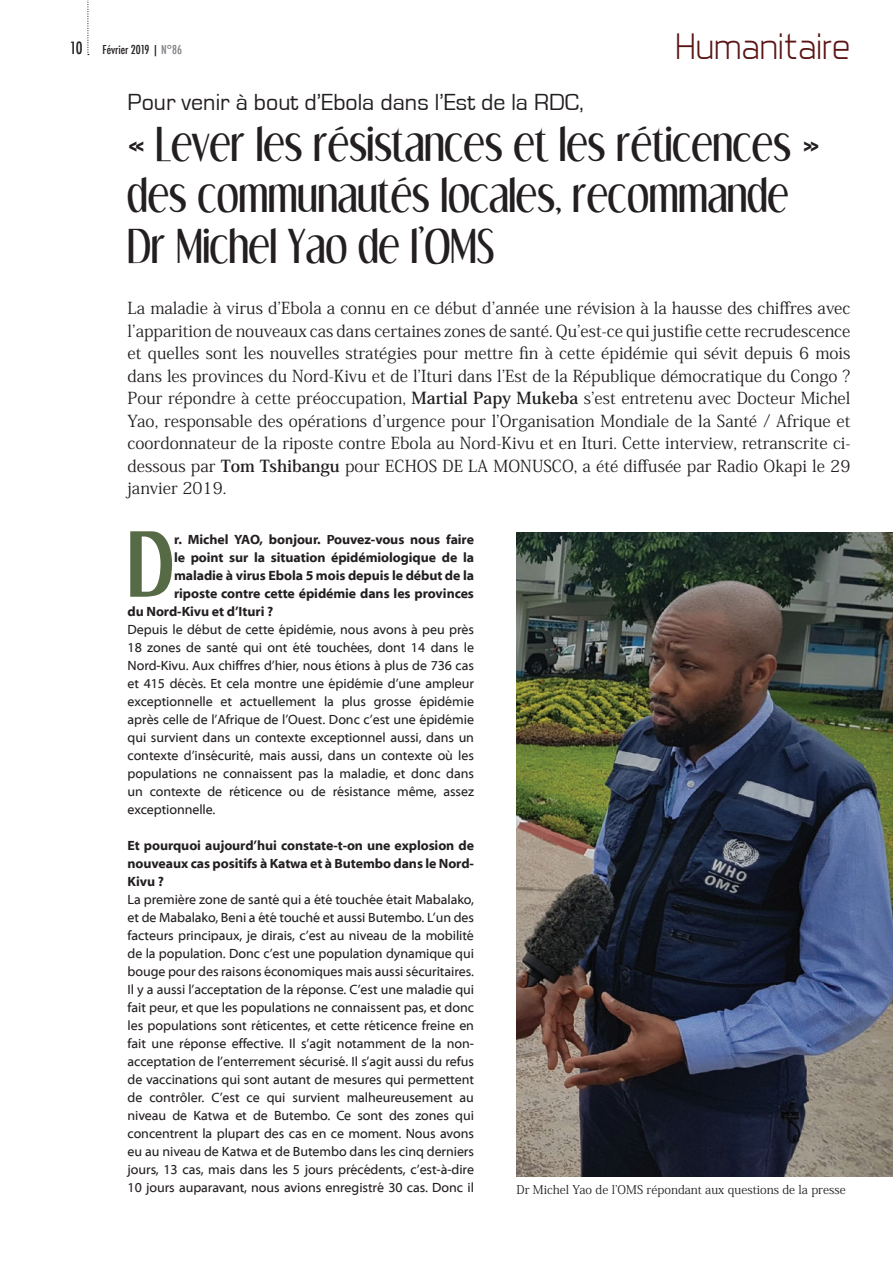
<style>
.page{position:relative;width:893px;height:1263px;background:#fff}
.page>*{position:absolute;margin:0;border:0;box-sizing:border-box;transform-origin:0 0}
.t1{font:700 77.4px "Dream Orphans";color:#566b45}
.t2{font:40.5px/51px "Dream Orphans";color:#231f20}
.t3{font:300 37.5px "Aero Matics";color:#5b1414}
.t4{font:24px "Eurostile";color:#231f20}
.t5{font:16.5px/22.5px "Koz Min Pr 6 N";color:#231f20;text-align:justify}
.t6{font:13.5px/18px "Myriad Web Pro";letter-spacing:-.005em;color:#231f20;text-align:justify}
.t7{font:700 13.5px/18px "Myriad Web Pro";letter-spacing:-.005em;color:#231f20;text-align:justify}
.t8{font:12px "Koz Min Pr 6 N";color:#231f20}
.t9{font:500 condensed 12px "Futura";color:#231f20}
.s1{font-size:16.5px}
.s2{color:#808285}
.s3{font-weight:700}
</style>
<div class="page">
<svg style="left:87px;top:0;width:2px;height:55px"></svg>
<img style="left:516px;top:532px;width:377px;height:645px">
<p class="t9" style="left:70px;top:42px;width:114px"><span class="s1">10</span> Février 2019 | <span class="s2">N°86</span></p>
<h3 class="t4" style="left:128px;top:89px;width:458px">Pour venir à bout d’Ebola dans l’Est de la RDC,</h3>
<h3 class="t3" style="left:676px;top:24px;width:176px">Humanitaire</h3>
<h2 class="t2" style="left:128px;top:119px;width:694px">« Lever les résistances et les réticences » des communautés locales, recommande<br>Dr Michel Yao de l’OMS</h2>
<p class="t5" style="left:128px;top:297px;width:724px">La maladie à virus d’Ebola a connu en ce début d’année une révision à la hausse des chiffres avec l’apparition de nouveaux cas dans certaines zones de santé. Qu’est-ce qui justifie cette recrudescence et quelles sont les nouvelles stratégies pour mettre fin à cette épidémie qui sévit depuis 6 mois dans les provinces du Nord-Kivu et de l’Ituri dans l’Est de la République démocratique du Congo ?<br>Pour répondre à cette préoccupation, <span class="s3">Martial Papy Mukeba</span> s’est entretenu avec Docteur Michel Yao, responsable des opérations d’urgence pour l’Organisation Mondiale de la Santé / Afrique et coordonnateur de la riposte contre Ebola au Nord-Kivu et en Ituri. Cette interview, retranscrite ci&shy;dessous par <span class="s3">Tom Tshibangu</span> pour ECHOS DE LA MONUSCO, a été diffusée par Radio Okapi le 29 janvier 2019.</p>
<h1 class="t1" style="left:128px;top:518px;width:48px">D</h1>
<p class="t7" style="left:174px;top:531px;width:301px">r. Michel YAO, bonjour. Pouvez-vous nous faire</p>
<p class="t7" style="left:174px;top:549px;width:301px">le point sur la situation épidémiologique de la</p>
<p class="t7" style="left:174px;top:567px;width:301px">maladie à virus Ebola 5 mois depuis le début de la</p>
<p class="t7" style="left:174px;top:585px;width:301px">riposte contre cette épidémie dans les provinces</p>
<p class="t7" style="left:128px;top:603px;width:147px">du Nord-Kivu et d’Ituri ?</p>
<p class="t6" style="left:128px;top:621px;width:348px">Depuis le début de cette épidémie, nous avons à peu près 18 zones de santé qui ont été touchées, dont 14 dans le Nord-Kivu. Aux chiffres d’hier, nous étions à plus de 736 cas et 415 décès. Et cela montre une épidémie d’une ampleur exceptionnelle et actuellement la plus grosse épidémie après celle de l’Afrique de l’Ouest. Donc c’est une épidémie qui survient dans un contexte exceptionnel aussi, dans un contexte d’insécurité, mais aussi, dans un contexte où les populations ne connaissent pas la maladie, et donc dans un contexte de réticence ou de résistance même, assez exceptionnelle.</p>
<p class="t7" style="left:128px;top:837px;width:348px">Et pourquoi aujourd’hui constate-t-on une explosion de nouveaux cas positifs à Katwa et à Butembo dans le Nord-Kivu ?</p>
<p class="t6" style="left:128px;top:891px;width:348px">La première zone de santé qui a été touchée était Mabalako, et de Mabalako, Beni a été touché et aussi Butembo. L’un des facteurs principaux, je dirais, c’est au niveau de la mobilité de la population. Donc c’est une population dynamique qui bouge pour des raisons économiques mais aussi sécuritaires.<br>Il y a aussi l’acceptation de la réponse. C’est une maladie qui fait peur, et que les populations ne connaissent pas, et donc les populations sont réticentes, et cette réticence freine en fait une réponse effective. Il s’agit notamment de la non&shy;acceptation de l’enterrement sécurisé. Il s’agit aussi du refus de vaccinations qui sont autant de mesures qui permettent de contrôler. C’est ce qui survient malheureusement au niveau de Katwa et de Butembo. Ce sont des zones qui concentrent la plupart des cas en ce moment. Nous avons eu au niveau de Katwa et de Butembo dans les cinq derniers jours, 13 cas, mais dans les 5 jours précédents, c’est-à-dire 10 jours auparavant, nous avions enregistré 30 cas. Donc il</p>
<p class="t8" style="left:516px;top:1183px;width:331px">Dr Michel Yao de l’OMS répondant aux questions de la presse</p>
</div>
